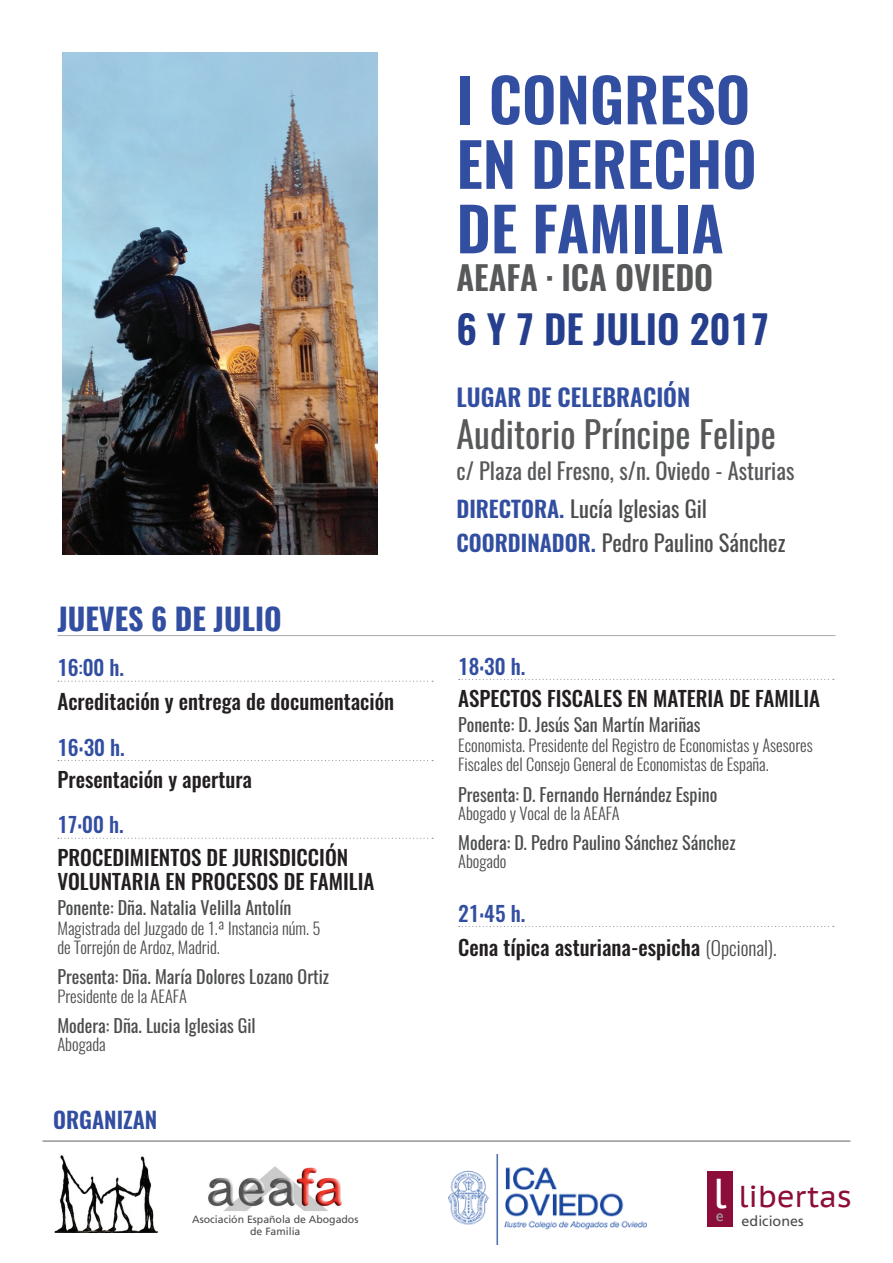
<style>
.page{position:relative;width:893px;height:1263px;background:#fff}
.page>*{position:absolute;margin:0;border:0;box-sizing:border-box;transform-origin:0 0}
.t1{font:600 60px/64.5px "Oswald";color:#324ea1}
.t2{font:600 39px "Oswald";color:#253f8e}
.t3{font:36px "Oswald";color:#57585a}
.t4{font:600 33px "Oswald";color:#57585a}
.t5{font:700 30px "Oswald";color:#324ea1}
.t6{font:30px "PT Sans Caption";color:#8d0d3a}
.t7{font:600 24px "Oswald";color:#324ea1}
.t8{font:22.5px/38.2px "Oswald";color:#57585a}
.t9{font:22.5px "Oswald";color:#4b4c4d}
.t10{font:600 22.5px "Oswald";color:#324ea1}
.t11{font:500 21px/34px "Oswald";color:#231f20}
.t12{font:500 21px "Oswald";color:#324ea1}
.t13{font:18px "Oswald";color:#4b4c4d}
.t14{font:300 16.5px/19.5px "Oswald";color:#4b4c4d}
.t15{font:16.35px "Gill Sans";color:#9d9fa2}
.t16{font:14.25px "Frutiger LT Std";color:#4b4c4d}
.t17{font:10.5px/12px "Frutiger LT Std";color:#4b4c4d;text-align:center}
.s1{color:#324ea1}
.s2{font-weight:400;color:#324ea1}
.s3{font-weight:600;color:#324ea1}
.s4{color:#4b4c4d}
.s5{font-weight:300;font-size:19.5px;color:#4b4c4d}
.s6{font-size:41.55px;color:#fff}
</style>
<div class="page">
<svg style="left:58px;top:681px;width:375px;height:1px"></svg>
<svg style="left:58px;top:760px;width:375px;height:1px"></svg>
<svg style="left:58px;top:838px;width:375px;height:1px"></svg>
<svg style="left:459px;top:679px;width:375px;height:1px"></svg>
<svg style="left:459px;top:926px;width:375px;height:1px"></svg>
<hr style="left:43px;top:1140px;width:807px;height:2px;background:#939598">
<img style="left:54px;top:1155px;width:105px;height:77px">
<hr style="left:57px;top:635px;width:779px;height:1px;background:#a8a9ad">
<img style="left:62px;top:53px;width:316px;height:501px">
<img style="left:208px;top:1166px;width:134px;height:45px">
<div style="left:707px;top:1172px;width:26px;height:55px;background:#8d0d3a"></div>
<img style="left:449px;top:1154px;width:198px;height:91px">
<h3 class="t5" style="left:57px;top:603px;width:226px">JUEVES 6 DE JULIO</h3>
<p class="t11" style="left:57px;top:652px;width:338px"><span class="s1">16</span><span class="s2">:</span><span class="s1">00 h.<br></span>Acreditación y entrega de documentación</p>
<p class="t12" style="left:57px;top:736px;width:69px">16:30 h.</p>
<p class="t11" style="left:57px;top:764px;width:196px">Presentación y apertura</p>
<p class="t12" style="left:57px;top:814px;width:68px">17:00 h.</p>
<p class="t11" style="left:57px;top:847px;width:319px;line-height:24px">PROCEDIMIENTOS DE JURISDICCIÓN<br>VOLUNTARIA EN PROCESOS DE FAMILIA</p>
<p class="t13" style="left:57px;top:892px;width:235px">Ponente: Dña. Natalia Velilla Antolín</p>
<p class="t14" style="left:57px;top:916px;width:265px">Magistrada del Juzgado de 1.ª Instancia núm. 5 de Torrejón de Ardoz, Madrid.</p>
<p class="t13" style="left:57px;top:960px;width:273px">Presenta: Dña. María Dolores Lozano Ortiz</p>
<p class="t14" style="left:57px;top:985px;width:131px">Presidente de la AEAFA</p>
<p class="t13" style="left:57px;top:1009px;width:200px">Modera: Dña. Lucia Iglesias Gil</p>
<p class="t14" style="left:57px;top:1032px;width:50px">Abogada</p>
<h3 class="t10" style="left:53px;top:1108px;width:13px">ORGANI</h3>
<h3 class="t10" style="left:123px;top:1108px;width:36px">ZAN</h3>
<p class="t17" style="left:192px;top:1213px;width:168px">Asociación Española de Abogados de Familia</p>
<h1 class="t1" style="left:456px;top:71px;width:66px">I CONGRE</h1>
<h1 class="t1" style="left:685px;top:71px;width:60px">SO</h1>
<h1 class="t1" style="left:456px;top:136px;width:106px">EN DEREC</h1>
<h1 class="t1" style="left:456px;top:136px;width:296px;text-indent:230px">HO<br>DE FAMILIA</h1>
<h3 class="t4" style="left:456px;top:260px;width:211px">AEAFA · ICA OVIEDO</h3>
<h2 class="t2" style="left:456px;top:309px;width:314px">6 Y 7 DE JULIO 2017</h2>
<h3 class="t7" style="left:456px;top:385px;width:235px">LUGAR DE CELEBRACIÓN</h3>
<h3 class="t3" style="left:456px;top:402px;width:321px">Auditorio Príncipe Felipe</h3>
<h3 class="t8" style="left:456px;top:450px;width:339px">c/ Plaza del Fresno, s/n. Oviedo - Asturias<br><span class="s3">DIRECTORA.</span> <span class="s4">Lucía Iglesias Gil</span></h3>
<h3 class="t9" style="left:456px;top:523px;width:331px"><span class="s3">COORDINADOR.</span> Pedro Paulino Sánchez</h3>
<p class="t12" style="left:458px;top:655px;width:69px">18:30 h.</p>
<p class="t11" style="left:458px;top:683px;width:363px">ASPECTOS FISCALES EN MATERIA DE FAMILIA</p>
<p class="t13" style="left:458px;top:709px;width:244px">Ponente: D. Jesús San Martín Mariñas</p>
<p class="t14" style="left:458px;top:733px;width:356px">Economista. Presidente del Registro de Economistas y Asesores<br>Fiscales del Consejo General de Economistas de España.</p>
<p class="t13" style="left:458px;top:779px;width:261px">Presenta: D. Fernando Hernández Espino</p>
<p class="t14" style="left:458px;top:802px;width:163px">Abogado y Vocal de la AEAFA</p>
<p class="t13" style="left:458px;top:826px;width:279px">Modera: D. Pedro Paulino Sánchez Sánchez</p>
<p class="t14" style="left:458px;top:849px;width:50px">Abogado</p>
<p class="t11" style="left:458px;top:897px;width:320px"><span class="s1">21:45 h.<br></span>Cena típica asturiana-espicha <span class="s5">(Opcional).</span></p>
<h3 class="t6" style="left:713px;top:1177px;width:141px"><span class="s6">l</span> libertas</h3>
<p class="t16" style="left:742px;top:1213px;width:64px">ediciones</p>
<p class="t15" style="left:716px;top:1206px;width:9px">e</p>
</div>
